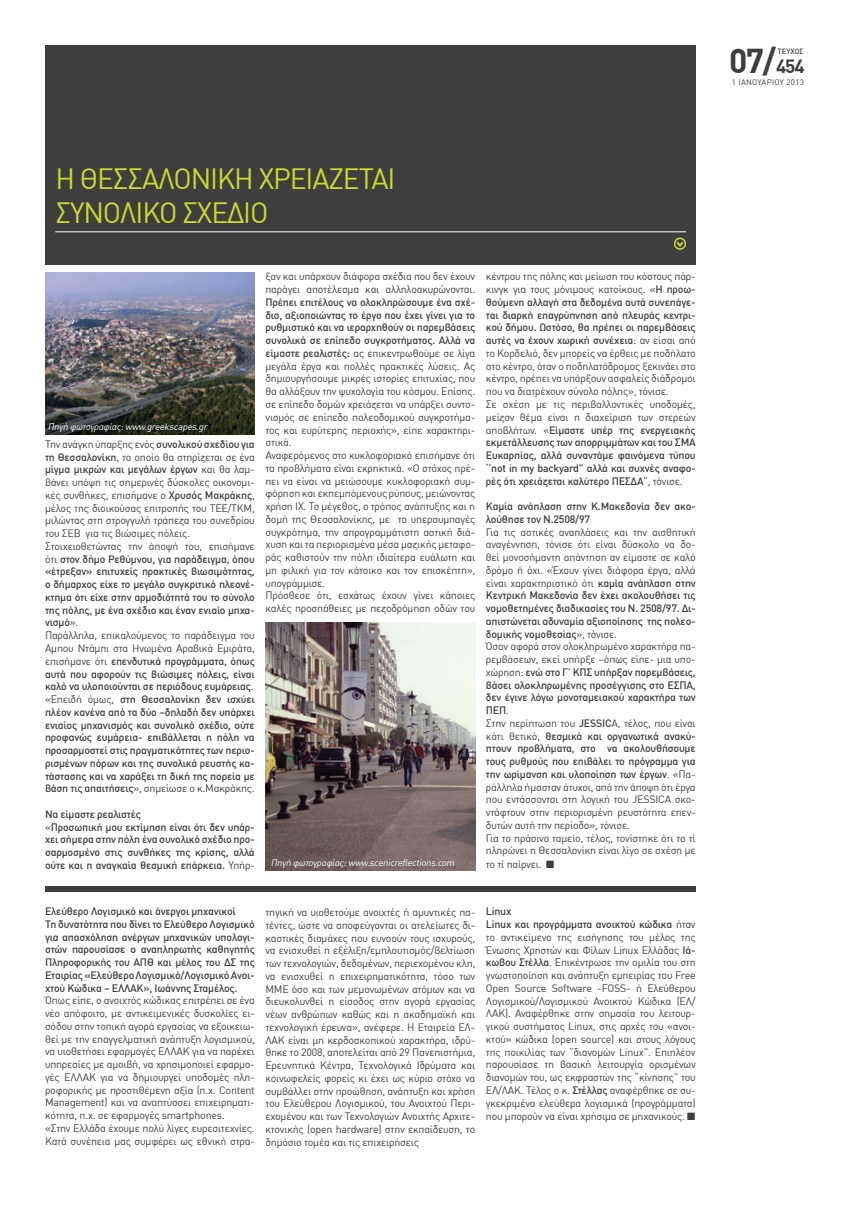
<style>
.page{position:relative;width:851px;height:1205px;background:#fff}
.page>*{position:absolute;margin:0;border:0;box-sizing:border-box;transform-origin:0 0}
.t1{font:700 33.75px "DIN Greek";color:#3e3e3f}
.t2{font:28.75px/34.5px "DIN Greek";letter-spacing:-.04em;color:#cadb2a}
.t3{font:10.62px/12.8px "DIN Greek";letter-spacing:-.02em;color:#3e3e3f}
.t4{font:500 10.62px/12.8px "DIN Greek";letter-spacing:-.02em;color:#3e3e3f}
.t5{font:italic 9.38px "DIN Greek";color:#fff}
.t6{font:8px "DIN Greek";letter-spacing:.03em;color:#3e3e3f}
.t7{font:500 7.5px "DIN Greek";color:#3e3e3f}
.s1{font-weight:400}
.s2{font-weight:500}
.s3{font-size:18.75px}
</style>
<div class="page">
<div style="left:45px;top:45px;width:650px;height:220px;background:#3e3e3f"></div>
<hr style="left:55px;top:231px;width:631px;height:1px;background:#fff">
<svg style="left:676px;top:241px;width:7px;height:6px"></svg>
<div style="left:673px;top:238px;width:13px;height:12px;border:2px solid #cadb2a;border-radius:50%"></div>
<div style="left:45px;top:886px;width:650px;height:6px;background:#3e3e3f"></div>
<img style="left:45px;top:273px;width:210px;height:162px">
<img style="left:265px;top:622px;width:210px;height:248px">
<h2 class="t2" style="left:55px;top:161px;width:341px">Η ΘΕΣΣΑΛΟΝΙΚΗ ΧΡΕΙΑΖΕΤΑΙ<br>ΣΥΝΟΛΙΚΟ ΣΧΕΔΙΟ</h2>
<p class="t5" style="left:48px;top:421px;width:163px">Πηγή φωτογραφίας:www.greekscapes.gr</p>
<p class="t4" style="left:45px;top:438px;width:211px"><span class="s1">Την ανάγκη ύπαρξης ενός</span> συνολικού σχεδίου για τη Θεσσαλονίκη<span class="s1">, το οποίο θα στηρίζεται σε ένα </span>μίγμα μικρών και μεγάλων έργων <span class="s1">και θα λαμ&shy;βάνει υπόψη τις σημερινές δύσκολες οικονομι&shy;κές συνθήκες, επισήμανε ο</span> Χρυσός Μακράκης<span class="s1">, μέλος της διοικούσας επιτροπής του ΤΕΕ/ΤΚΜ, μιλώντας στη στρογγυλή τράπεζα του συνεδρίου του ΣΕΒ για τις βιώσιμες πόλεις.<br>Στοιχειοθετώντας την άποψή του, επισήμανε ότι</span> στον δήμο Ρεθύμνου, για παράδειγμα, όπου «έτρεξαν» επιτυχείς πρακτικές βιωσιμότητας, ο δήμαρχος είχε το μεγάλο συγκριτικό πλεονέ&shy;κτημα ότι είχε στην αρμοδιότητά του το σύνολο της πόλης, με ένα σχέδιο και έναν ενιαίο μηχα&shy;νισμό<span class="s1">».<br>Παράλληλα, επικαλούμενος το παράδειγμα του Αμπου Ντάμπι στα Ηνωμένα Αραβικά Εμιράτα, επισήμανε ότι</span> επενδυτικά προγράμματα, όπως αυτά που αφορούν τις βιώσιμες πόλεις, είναι καλό να υλοποιούνται σε περιόδους ευμάρειας<span class="s1">. «Επειδή όμως,</span> στη Θεσσαλονίκη δεν ισχύει πλέον κανένα από τα δύο –δηλαδή δεν υπάρχει ενιαίος μηχανισμός και συνολικό σχέδιο, ούτε προφανώς ευμάρεια- επιβάλλεται η πόλη να προσαρμοστεί στις πραγματικότητες των περιο&shy;ρισμένων πόρων και της συνολικά ρευστής κα&shy;τάστασης και να χαράξει τη δική της πορεία με βάση τις απαιτήσεις<span class="s1">», σημείωσε ο κ.Μακράκης.</span></p>
<p class="t4" style="left:45px;top:807px;width:211px">Να είμαστε ρεαλιστές<br><span class="s1">«</span>Προσωπική μου εκτίμηση είναι ότι δεν υπάρ&shy;χει σήμερα στην πόλη ένα συνολικό σχέδιο προ&shy;σαρμοσμένο στις συνθήκες της κρίσης, αλλά ούτε και η αναγκαία θεσμική επάρκεια. <span class="s1">Υπήρ-</span></p>
<p class="t3" style="left:265px;top:270px;width:211px">ξαν και υπάρχουν διάφορα σχέδια που δεν έχουν παράγει αποτέλεσμα και αλληλοακυρώνονται.</p>
<p class="t3" style="left:265px;top:296px;width:211px"><span class="s2">Πρέπει επιτέλους να ολοκληρώσουμε ένα σχέ&shy;διο, αξιοποιώντας το έργο που έχει γίνει για το ρυθμιστικό και να ιεραρχηθούν οι παρεμβάσεις συνολικά σε επίπεδο συγκροτήματος. Αλλά να είμαστε ρεαλιστές:</span> ας επικεντρωθούμε σε λίγα μεγάλα έργα και πολλές πρακτικές λύσεις. Ας δημιουργήσουμε μικρές ιστορίες επιτυχίας, που θα αλλάξουν την ψυχολογία του κόσμου. Επίσης. σε επίπεδο δομών χρειάζεται να υπάρξει συντο&shy;νισμός σε επίπεδο πολεοδομικού συγκροτήμα&shy;τος και ευρύτερης περιοχής», είπε χαρακτηρι&shy;στικά.<br>Αναφερόμενος στο κυκλοφοριακό επισήμανε ότι τα προβλήματα είναι εκρηκτικά. «Ο στόχος πρέ&shy;πει να είναι να μειώσουμε κυκλοφοριακή συμ&shy;φόρηση και εκπεμπόμενους ρύπους, μειώνοντας χρήση ΙΧ. Το μέγεθος, ο τρόπος ανάπτυξης και η δομή της Θεσσαλονίκης, με το υπερσυμπαγές συγκρότημα, την απρογραμμάτιστη αστική διά&shy;χυση και τα περιορισμένα μέσα μαζικής μεταφο&shy;ράς καθιστούν την πόλη ιδιαίτερα ευάλωτη και μη φιλική για τον κάτοικο και τον επισκέπτη», υπογράμμισε.<br>Πρόσθεσε ότι, εσχάτως έχουν γίνει κάποιες καλές προσπάθειες με πεζοδρόμηση οδών του</p>
<p class="t5" style="left:271px;top:857px;width:187px">Πηγή φωτογραφίας:www.scenicreflections.com</p>
<p class="t3" style="left:486px;top:270px;width:211px">κέντρου της πόλης και μείωση του κόστους πάρ&shy;κινγκ για τους μόνιμους κατοίκους. «<span class="s2">Η προω&shy;θούμενη αλλαγή στα δεδομένα αυτά συνεπάγε&shy;ται διαρκή επαγρύπνηση από πλευράς κεντρι&shy;κού δήμου. Ωστόσο, θα πρέπει οι παρεμβάσεις αυτές να έχουν χωρική συνέχεια</span>: αν είσαι από το Κορδελιό, δεν μπορείς να έρθεις με ποδήλατο στο κέντρο, όταν ο ποδηλατόδρομος ξεκινάει στο κέντρο, πρέπει να υπάρξουν ασφαλείς διάδρομοι που να διατρέχουν σύνολο πόλης», τόνισε.<br>Σε σχέση με τις περιβαλλοντικές υποδομές, μείζον θέμα είναι η διαχείριση των στερεών αποβλήτων. «<span class="s2">Είμαστε υπέρ της ενεργειακής εκμετάλλευσης των απορριμμάτων και του ΣΜΑ Ευκαρπίας, αλλά συναντάμε φαινόμενα τύπου ‘’not in my backyard” αλλά και συχνές αναφο&shy;ρές ότι χρειάζεται καλύτερο ΠΕΣΔΑ</span>”, τόνισε.</p>
<p class="t4" style="left:486px;top:500px;width:211px">Καμία ανάπλαση στην Κ.Μακεδονία δεν ακο&shy;λούθησε τον Ν.2508/97</p>
<p class="t3" style="left:486px;top:525px;width:211px">Για τις αστικές αναπλάσεις και την αισθητική αναγέννηση, τόνισε ότι είναι δύσκολο να δο&shy;θεί μονοσήμαντη απάντηση αν είμαστε σε καλό δρόμο ή όχι. «Έχουν γίνει διάφορα έργα, αλλά είναι χαρακτηριστικό ότι <span class="s2">καμία ανάπλαση στην Κεντρική Μακεδονία δεν έχει ακολουθήσει τις νομοθετημένες διαδικασίες του Ν. 2508/97. Δι&shy;απιστώνεται αδυναμία αξιοποίησης της πολεο&shy;δομικής νομοθεσίας</span>», τόνισε.<br>Όσον αφορά στον ολοκληρωμένο χαρακτήρα πα&shy;ρεμβάσεων, εκεί υπήρξε –όπως είπε- μια υπο&shy;χώρηση: <span class="s2">ενώ στο Γ’ ΚΠΣ υπήρξαν παρεμβάσεις, βάσει ολοκληρωμένης προσέγγισης στο ΕΣΠΑ, δεν έγινε λόγω μονοταμειακού χαρακτήρα των ΠΕΠ</span>.<br>Στην περίπτωση του <span class="s2">JESSIC</span>A, τέλος, που είναι κάτι θετικό, <span class="s2">θεσμικά και οργανωτικά ανακύ&shy;πτουν προβλήματα, στο να ακολουθήσουμε τους ρυθμούς που επιβάλει το πρόγραμμα για την ωρίμανση και υλοποίηση των έργων</span>. «Πα&shy;ράλληλα ήμασταν άτυχοι, από την άποψη ότι έργα που εντάσσονται στη λογική του JESSICA σκο&shy;ντάφτουν στην περιορισμένη ρευστότητα επεν&shy;δυτών αυτή την περίοδο», τόνισε.<br>Για το πράσινο ταμείο, τέλος, τονίστηκε ότι το τί πληρώνει η Θεσσαλονίκη είναι λίγο σε σχέση με</p>
<p class="t3" style="left:486px;top:858px;width:70px">το τί παίρνει. ■</p>
<p class="t4" style="left:45px;top:905px;width:211px">Ελεύθερο Λογισμικό και άνεργοι μηχανικοί<br>Τη δυνατότητα που δίνει το Ελεύθερο Λογισμικό για απασχόληση ανέργων μηχανικών υπολογι&shy;στών παρουσίασε ο αναπληρωτής καθηγητής Πληροφορικής του ΑΠΘ και μέλος του ΔΣ της Εταιρίας «Ελεύθερο Λογισμικό/Λογισμικό Ανοι&shy;χτού Κώδικα – ΕΛΛΑΚ», Ιωάννης Σταμέλος.</p>
<p class="t3" style="left:45px;top:994px;width:211px">Όπως είπε, ο ανοιχτός κώδικας επιτρέπει σε ένα νέο απόφοιτο, με αντικειμενικές δυσκολίες ει&shy;σόδου στην τοπική αγορά εργασίας να εξοικειω&shy;θεί με την επαγγελματική ανάπτυξη λογισμικού, να υιοθετήσει εφαρμογές ΕΛΛΑΚ για να παρέχει υπηρεσίες με αμοιβή, να χρησιμοποιεί εφαρμο&shy;γές ΕΛΛΑΚ για να δημιουργεί υποδομές πλη&shy;ροφορικής με προστιθέμενη αξία (π.χ. Content Management) και να αναπτύσσει επιχειρηματι&shy;κότητα, π.χ. σε εφαρμογές smartphones.<br>«Στην Ελλάδα έχουμε πολύ λίγες ευρεσιτεχνίες.<br>Κατά συνέπεια μας συμφέρει ως εθνική στρα-</p>
<p class="t3" style="left:265px;top:906px;width:211px;text-align:justify">τηγική να υιοθετούμε ανοιχτές ή αμυντικές πα&shy;τέντες, ώστε να αποφεύγονται οι ατελείωτες δι&shy;καστικές διαμάχες που ευνοούν τους ισχυρούς, να ενισχυθεί η εξέλιξη/εμπλουτισμός/βελτίωση των τεχνολογιών, δεδομένων, περιεχομένου κλπ, να ενισχυθεί η επιχειρηματικότητα, τόσο των ΜΜΕ όσο και των μεμονωμένων ατόμων και να διευκολυνθεί η είσοδος στην αγορά εργασίας νέων ανθρώπων καθώς και η ακαδημαϊκή και τεχνολογική έρευνα», ανέφερε. Η Εταιρεία ΕΛ-ΛΑΚ είναι μη κερδοσκοπικού χαρακτήρα, ιδρύ&shy;θηκε το 2008, αποτελείται από 29 Πανεπιστήμια, Ερευνητικά Κέντρα, Τεχνολογικά Ιδρύματα και κοινωφελείς φορείς κι έχει ως κύριο στόχο να συμβάλλει στην προώθηση, ανάπτυξη και χρήση του Ελεύθερου Λογισμικού, του Ανοιχτού Περι&shy;εχομένου και των Τεχνολογιών Ανοιχτής Αρχιτε&shy;κτονικής (open hardware) στην εκπαίδευση, το δημόσιο τομέα και τις επιχειρήσεις</p>
<p class="t3" style="left:486px;top:905px;width:211px"><span class="s2">Linux<br>Linux και προγράμματα ανοικτού κώδικα</span> ήταν το αντικείμενο της εισήγησης του μέλος της Ένωσης Χρηστών και Φίλων Linux Ελλάδας <span class="s2">Ιά&shy;κωβου Στέλλα</span>. Επικέντρωσε την ομιλία του στη γνωστοποίηση και ανάπτυξη εμπειρίας του Free Open Source Software -FOSS- ή Ελεύθερου Λογισμικού/Λογισμικού Ανοικτού Κώδικα (ΕΛ/ ΛΑΚ). Αναφέρθηκε στην σημασία του λειτουρ&shy;γικού συστήματος Linux, στις αρχές του «ανοι&shy;κτού» κώδικα (open source) και στους λόγους της ποικιλίας των “διανομών Linux”. Επιπλέον παρουσίασε τη βασική λειτουργία ορισμένων διανομών του, ως εκφραστών της “κίνησης” του ΕΛ/ΛΑΚ. Τέλος ο κ. <span class="s2">Στέλλας</span> αναφέρθηκε σε συ&shy;γκεκριμένα ελεύθερα λογισμικά (προγράμματα)</p>
<p class="t3" style="left:486px;top:1110px;width:211px">που μπορούν να είναι χρήσιμα σε μηχανικούς. ■</p>
<h1 class="t1" style="left:729px;top:41px;width:77px">07/<span class="s3">454</span></h1>
<p class="t6" style="left:731px;top:78px;width:74px">1 IANOYAΡΙΟΥ 2013</p>
<p class="t7" style="left:777px;top:47px;width:27px">ΤΕΥΧΟΣ</p>
</div>
